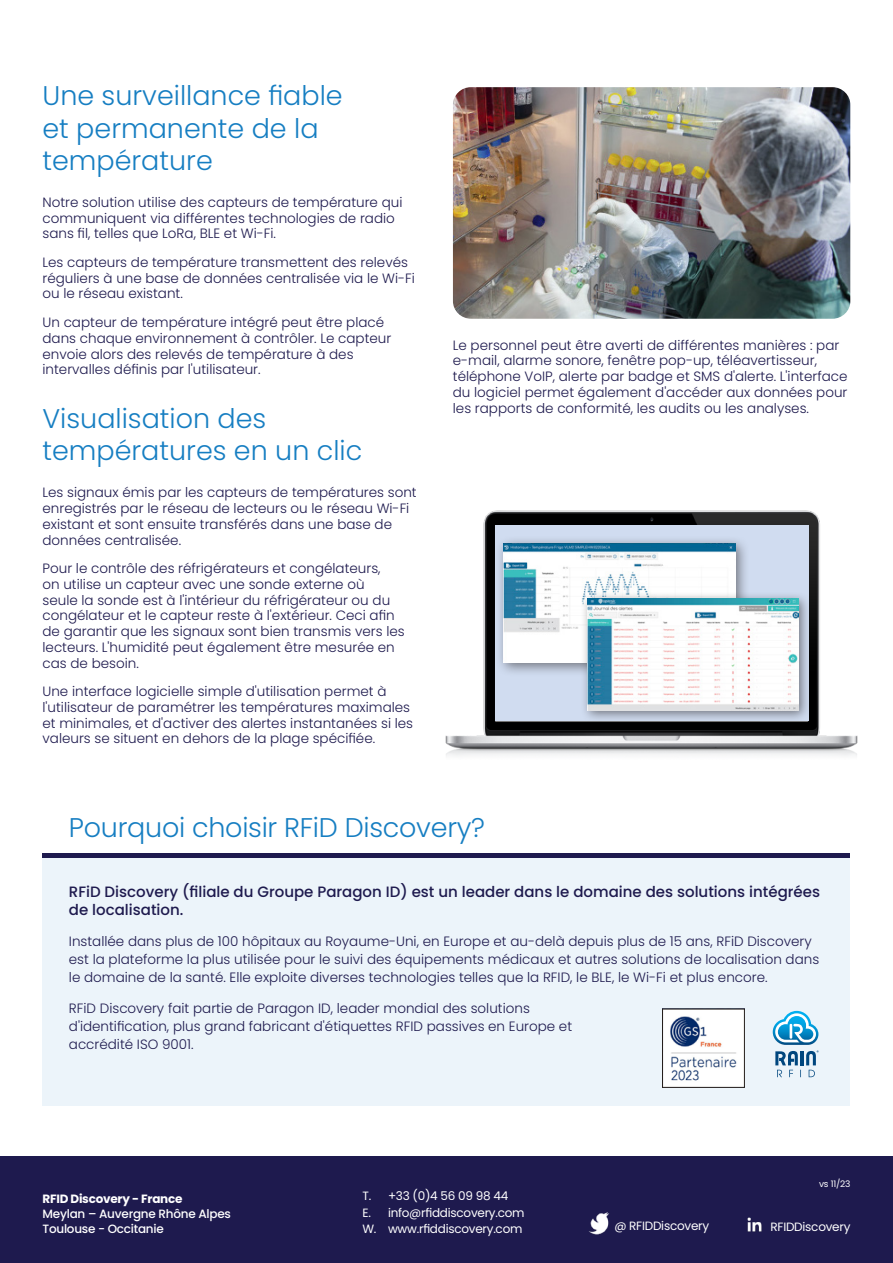
<style>
.page{position:relative;width:893px;height:1263px;background:#fff}
.page>*{position:absolute;margin:0;border:0;box-sizing:border-box;transform-origin:0 0}
.Texte{font:300 27px/32.4px "Poppins";color:#167ec2}
.Texte-2{font:500 15px/18px "Poppins";color:#1e1a4e}
.Texte-3{font:300 13.5px/15.8px "Poppins";color:#1e1a4e}
.Texte-4{font:12px "Poppins";letter-spacing:-.02em;color:#fff}
.Texte-5{font:500 12px "Poppins";letter-spacing:-.02em;color:#fff}
.Texte-6{font:700 12px "Poppins";letter-spacing:-.02em;color:#fff}
.Texte-7{font:9px "Poppins";color:#fff}
</style>
<div class="page">
<div style="left:43px;top:857px;width:807px;height:249px;background:#ecf4fa"></div>
<hr style="left:43px;top:853px;width:807px;height:4px;background:#1e1a4e">
<div style="left:0;top:1157px;width:893px;height:106px;background:#1e1a4e"></div>
<svg style="left:773px;top:1011px;width:46px;height:66px"></svg>
<img style="left:664px;top:1011px;width:79px;height:74px">
<img style="left:453px;top:87px;width:397px;height:232px">
<img style="left:445px;top:510px;width:413px;height:246px">
<div style="left:495px;top:525px;width:313px;height:195px;background:#d0dcf0"></div>
<div style="left:496px;top:536px;width:254px;height:141px;background:#231f20;opacity:.55"></div>
<img style="left:503px;top:544px;width:232px;height:118px">
<div style="left:581px;top:592px;width:231px;height:132px;background:#231f20;opacity:.55"></div>
<img style="left:587px;top:598px;width:211px;height:112px">
<img style="left:589px;top:1212px;width:20px;height:22px">
<img style="left:747px;top:1217px;width:15px;height:15px">
<div style="left:662px;top:1009px;width:83px;height:78px;border:1px solid #241e1b"></div>
<p class="Texte" style="left:43px;top:80px;width:302px">Une surveillance fiable et permanente de la température</p>
<p class="Texte-3" style="left:43px;top:194px;width:361px">Notre solution utilise des capteurs de température qui communiquent via différentes technologies de radio sans fil, telles que LoRa, BLE et Wi-Fi.</p>
<p class="Texte-3" style="left:43px;top:254px;width:374px">Les capteurs de température transmettent des relevés réguliers à une base de données centralisée via le Wi-Fi ou le réseau existant.</p>
<p class="Texte-3" style="left:43px;top:314px;width:350px">Un capteur de température intégré peut être placé dans chaque environnement à contrôler. Le capteur envoie alors des relevés de température à des intervalles définis par l'utilisateur.</p>
<p class="Texte" style="left:43px;top:402px;width:321px">Visualisation des températures en un clic</p>
<p class="Texte-3" style="left:43px;top:485px;width:376px">Les signaux émis par les capteurs de températures sont enregistrés par le réseau de lecteurs ou le réseau Wi-Fi existant et sont ensuite transférés dans une base de données centralisée.</p>
<p class="Texte-3" style="left:43px;top:561px;width:364px">Pour le contrôle des réfrigérateurs et congélateurs,<br>on utilise un capteur avec une sonde externe où<br>seule la sonde est à l'intérieur du réfrigérateur ou du congélateur et le capteur reste à l'extérieur. Ceci afin de garantir que les signaux sont bien transmis vers les lecteurs. L'humidité peut également être mesurée en cas de besoin.</p>
<p class="Texte-3" style="left:43px;top:684px;width:372px">Une interface logicielle simple d'utilisation permet à l'utilisateur de paramétrer les températures maximales et minimales, et d'activer des alertes instantanées si les valeurs se situent en dehors de la plage spécifiée.</p>
<p class="Texte-3" style="left:453px;top:337px;width:396px">Le personnel peut être averti de différentes manières : par e-mail, alarme sonore, fenêtre pop-up, téléavertisseur, téléphone VoIP, alerte par badge et SMS d'alerte. L'interface du logiciel permet également d'accéder aux données pour les rapports de conformité, les audits ou les analyses.</p>
<p class="Texte" style="left:69px;top:811px;width:418px">Pourquoi choisir RFiD Discovery?</p>
<p class="Texte-2" style="left:69px;top:883px;width:753px">RFiD Discovery (filiale du Groupe Paragon ID) est un leader dans le domaine des solutions intégrées de localisation.</p>
<p class="Texte-3" style="left:69px;top:932px;width:752px;line-height:18px">Installée dans plus de 100 hôpitaux au Royaume-Uni, en Europe et au-delà depuis plus de 15 ans, RFiD Discovery est la plateforme la plus utilisée pour le suivi des équipements médicaux et autres solutions de localisation dans le domaine de la santé. Elle exploite diverses technologies telles que la RFID, le BLE, le Wi-Fi et plus encore.</p>
<p class="Texte-3" style="left:69px;top:999px;width:505px;line-height:18px">RFiD Discovery fait partie de Paragon ID, leader mondial des solutions d'identification, plus grand fabricant d'étiquettes RFID passives en Europe et accrédité ISO 9001.</p>
<p class="Texte-6" style="left:43px;top:1192px;width:142px">RFID Discovery - France</p>
<p class="Texte-5" style="left:43px;top:1207px;width:190px">Meylan – Auvergne Rhône Alpes</p>
<p class="Texte-5" style="left:43px;top:1222px;width:123px">Toulouse - Occitanie</p>
<p class="Texte-4" style="left:362px;top:1189px;width:147px">T. +33 (0)4 56 09 98 44</p>
<p class="Texte-4" style="left:362px;top:1205px;width:164px">E. info@rfiddiscovery.com</p>
<p class="Texte-4" style="left:362px;top:1222px;width:161px">W. www.rfiddiscovery.com</p>
<p class="Texte-7" style="left:819px;top:1179px;width:33px">vs 11/23</p>
<p class="Texte-4" style="left:614px;top:1219px;width:96px">@ RFIDDiscovery</p>
<p class="Texte-4" style="left:770px;top:1220px;width:81px">RFIDDiscovery</p>
</div>
